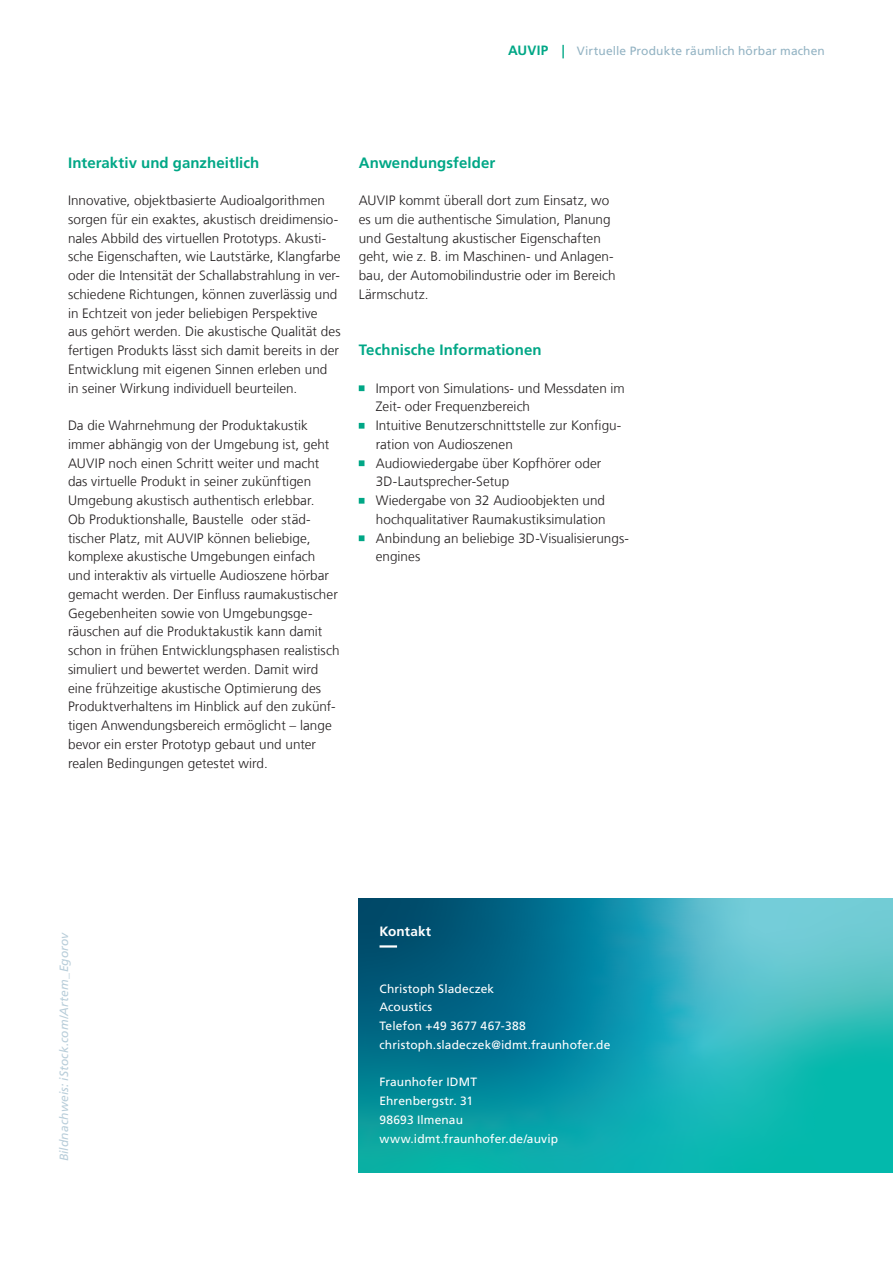
<style>
.page{position:relative;width:893px;height:1263px;background:#fff}
.page>*{position:absolute;margin:0;border:0;box-sizing:border-box;transform-origin:0 0}
.Zwischenueberschrift{font:700 15px "Frutiger LT Com";letter-spacing:.005em;color:#00a786}
.Fliesstext_9_12_5_sc{font:300 13.5px/18.8px "Frutiger LT Com";letter-spacing:.005em;color:#231f20}
.Aufzaehlung_9_12_5_s{font:300 13.5px/18.8px "Frutiger LT Com";letter-spacing:.005em;color:#231f20}
.Infokasten_klein_Ube{font:700 13.5px "Frutiger LT Com";letter-spacing:.005em;color:#fff}
.Infokasten_klein_Fli{font:12px/18.8px "Frutiger LT Com";letter-spacing:.01em;color:#fff}
.Kolumnentitel_rechts{font:12px "Frutiger LT Com";letter-spacing:.01em;color:#93b3c3}
.Bildtext_Marginal_8{font:italic 12px "Frutiger LT Com";letter-spacing:.01em;color:#b9ceda}
.s1{font-weight:700;font-size:13.5px;color:#00a786}
</style>
<div class="page">
<svg style="left:358px;top:899px;width:535px;height:273px;background:#199ca9"></svg>
<svg style="left:379px;top:945px;width:446px;height:2px"></svg>
<svg style="left:359px;top:385px;width:6px;height:6px"></svg>
<svg style="left:359px;top:423px;width:6px;height:6px"></svg>
<svg style="left:359px;top:460px;width:6px;height:6px"></svg>
<svg style="left:359px;top:498px;width:6px;height:6px"></svg>
<svg style="left:359px;top:535px;width:6px;height:6px"></svg>
<p class="Kolumnentitel_rechts" style="left:508px;top:44px;width:318px"><span class="s1">AUVIP |</span> Virtuelle Produkte räumlich hörbar machen</p>
<p class="Zwischenueberschrift" style="left:68px;top:154px;width:193px">Interaktiv und ganzheitlich</p>
<p class="Fliesstext_9_12_5_sc" style="left:68px;top:191px;width:274px">Innovative, objektbasierte Audioalgorithmen sorgen für ein exaktes, akustisch dreidimensio&shy;nales Abbild des virtuellen Prototyps. Akusti&shy;sche Eigenschaften, wie Lautstärke, Klangfarbe oder die Intensität der Schallabstrahlung in ver&shy;schiedene Richtungen, können zuverlässig und in Echtzeit von jeder beliebigen Perspektive<br>aus gehört werden. Die akustische Qualität des fertigen Produkts lässt sich damit bereits in der Entwicklung mit eigenen Sinnen erleben und in seiner Wirkung individuell beurteilen.</p>
<p class="Fliesstext_9_12_5_sc" style="left:68px;top:416px;width:273px">Da die Wahrnehmung der Produktakustik immer abhängig von der Umgebung ist, geht AUVIP noch einen Schritt weiter und macht das virtuelle Produkt in seiner zukünftigen Umgebung akustisch authentisch erlebbar.<br>Ob Produktionshalle, Baustelle oder städ&shy;tischer Platz, mit AUVIP können beliebige, komplexe akustische Umgebungen einfach und interaktiv als virtuelle Audioszene hörbar gemacht werden. Der Einfluss raumakustischer Gegebenheiten sowie von Umgebungsge&shy;räuschen auf die Produktakustik kann damit schon in frühen Entwicklungsphasen realistisch simuliert und bewertet werden. Damit wird eine frühzeitige akustische Optimierung des Produktverhaltens im Hinblick auf den zukünf&shy;tigen Anwendungsbereich ermöglicht – lange bevor ein erster Prototyp gebaut und unter realen Bedingungen getestet wird.</p>
<p class="Zwischenueberschrift" style="left:359px;top:154px;width:138px">Anwendungsfelder</p>
<p class="Fliesstext_9_12_5_sc" style="left:359px;top:191px;width:258px">AUVIP kommt überall dort zum Einsatz, wo es um die authentische Simulation, Planung und Gestaltung akustischer Eigenschaften geht, wie z. B. im Maschinen- und Anlagen&shy;bau, der Automobilindustrie oder im Bereich Lärmschutz.</p>
<p class="Zwischenueberschrift" style="left:359px;top:341px;width:184px">Technische Informationen</p>
<p class="Aufzaehlung_9_12_5_s" style="left:376px;top:379px;width:251px">Import von Simulations- und Messdaten im<br>Zeit- oder Frequenzbereich</p>
<p class="Aufzaehlung_9_12_5_s" style="left:376px;top:416px;width:247px">Intuitive Benutzerschnittstelle zur Konfigu&shy;ration von Audioszenen</p>
<p class="Aufzaehlung_9_12_5_s" style="left:376px;top:454px;width:227px">Audiowiedergabe über Kopfhörer oder<br>3D-Lautsprecher-Setup</p>
<p class="Aufzaehlung_9_12_5_s" style="left:376px;top:491px;width:231px">Wiedergabe von 32 Audioobjekten und hochqualitativer Raumakustiksimulation</p>
<p class="Aufzaehlung_9_12_5_s" style="left:376px;top:529px;width:255px">Anbindung an beliebige 3D-Visualisierungs&shy;engines</p>
<p class="Bildtext_Marginal_8" style="left:57px;top:1161px;width:231px;rotate:-90deg">Bildnachweis: iStock.com/Artem_Egorov</p>
<p class="Infokasten_klein_Ube" style="left:379px;top:924px;width:53px">Kontakt</p>
<p class="Infokasten_klein_Fli" style="left:379px;top:979px;width:116px">Christoph Sladeczek<br>Acoustics</p>
<p class="Infokasten_klein_Fli" style="left:379px;top:1017px;width:148px">Telefon +49 3677 467-388</p>
<p class="Infokasten_klein_Fli" style="left:379px;top:1035px;width:232px">christoph.sladeczek@idmt.fraunhofer.de</p>
<p class="Infokasten_klein_Fli" style="left:379px;top:1073px;width:99px">Fraunhofer IDMT</p>
<p class="Infokasten_klein_Fli" style="left:379px;top:1092px;width:95px">Ehrenbergstr. 31</p>
<p class="Infokasten_klein_Fli" style="left:379px;top:1110px;width:85px">98693 Ilmenau</p>
<p class="Infokasten_klein_Fli" style="left:379px;top:1129px;width:180px">www.idmt.fraunhofer.de/auvip</p>
</div>
